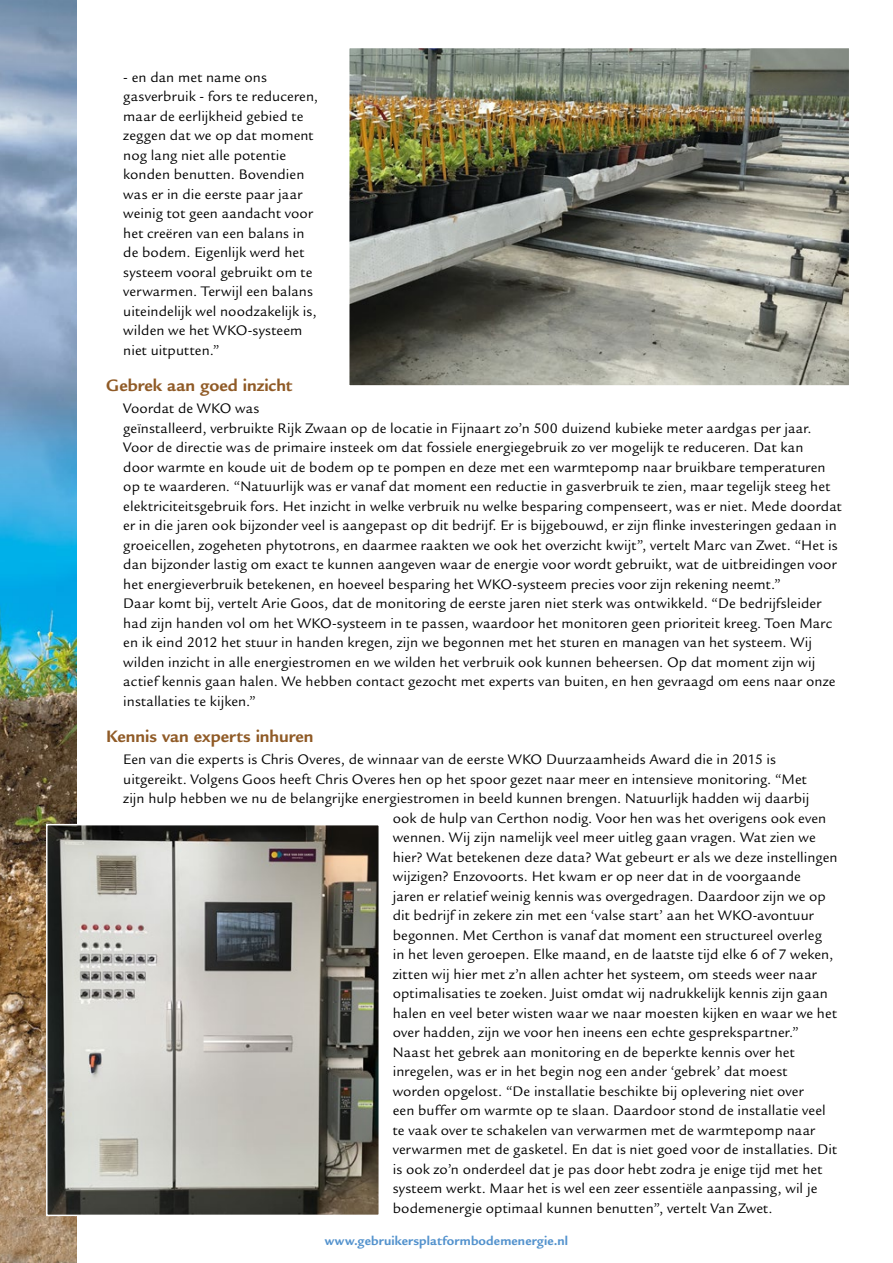
<style>
.page{position:relative;width:893px;height:1263px;background:#fff}
.page>*{position:absolute;margin:0;border:0;box-sizing:border-box;transform-origin:0 0}
.t1{font:700 18px "Legacy Sans Std";color:#905b27}
.t2{font:15px/19.5px "Legacy Sans Std";letter-spacing:.01em;color:#000}
.t3{font:700 13.5px "Legacy Sans Std";letter-spacing:.01em;color:#5392cd}
</style>
<div class="page">
<img style="left:0;top:0;width:77px;height:1263px">
<img style="left:351px;top:50px;width:496px;height:334px">
<div style="left:348px;top:47px;width:502px;height:340px;border:2px solid #fff"></div>
<img style="left:49px;top:827px;width:328px;height:386px">
<div style="left:46px;top:824px;width:334px;height:392px;border:2px solid #fff"></div>
<p class="t2" style="left:123px;top:67px;width:196px">- en dan met name ons gasverbruik - fors te reduceren, maar de eerlijkheid gebied te zeggen dat we op dat moment nog lang niet alle potentie konden benutten. Bovendien was er in die eerste paar jaar weinig tot geen aandacht voor het creëren van een balans in de bodem. Eigenlijk werd het systeem vooral gebruikt om te verwarmen. Terwijl een balans uiteindelijk wel noodzakelijk is, wilden we het WKO-systeem niet uitputten.”</p>
<p class="t1" style="left:106px;top:374px;width:187px">Gebrek aan goed inzicht</p>
<p class="t2" style="left:123px;top:399px;width:720px">Voordat de WKO was<br>geïnstalleerd, verbruikte Rijk Zwaan op de locatie in Fijnaart zo’n 500 duizend kubieke meter aardgas per jaar.<br>Voor de directie was de primaire insteek om dat fossiele energiegebruik zo ver mogelijk te reduceren. Dat kan<br>door warmte en koude uit de bodem op te pompen en deze met een warmtepomp naar bruikbare temperaturen op te waarderen. “Natuurlijk was er vanaf dat moment een reductie in gasverbruik te zien, maar tegelijk steeg het elektriciteitsgebruik fors. Het inzicht in welke verbruik nu welke besparing compenseert, was er niet. Mede doordat er in die jaren ook bijzonder veel is aangepast op dit bedrijf. Er is bijgebouwd, er zijn flinke investeringen gedaan in groeicellen, zogeheten phytotrons, en daarmee raakten we ook het overzicht kwijt”, vertelt Marc van Zwet. “Het is dan bijzonder lastig om exact te kunnen aangeven waar de energie voor wordt gebruikt, wat de uitbreidingen voor het energieverbruik betekenen, en hoeveel besparing het WKO-systeem precies voor zijn rekening neemt.”<br>Daar komt bij, vertelt Arie Goos, dat de monitoring de eerste jaren niet sterk was ontwikkeld. “De bedrijfsleider had zijn handen vol om het WKO-systeem in te passen, waardoor het monitoren geen prioriteit kreeg. Toen Marc en ik eind 2012 het stuur in handen kregen, zijn we begonnen met het sturen en managen van het systeem. Wij wilden inzicht in alle energiestromen en we wilden het verbruik ook kunnen beheersen. Op dat moment zijn wij actief kennis gaan halen. We hebben contact gezocht met experts van buiten, en hen gevraagd om eens naar onze installaties te kijken.”</p>
<p class="t1" style="left:106px;top:725px;width:209px">Kennis van experts inhuren</p>
<p class="t2" style="left:123px;top:750px;width:654px">Een van die experts is Chris Overes, de winnaar van de eerste WKO Duurzaamheids Award die in 2015 is</p>
<p class="t2" style="left:123px;top:769px;width:685px">uitgereikt. Volgens Goos heeft Chris Overes hen op het spoor gezet naar meer en intensieve monitoring. “Met</p>
<p class="t2" style="left:123px;top:789px;width:688px">zijn hulp hebben we nu de belangrijke energiestromen in beeld kunnen brengen. Natuurlijk hadden wij daarbij</p>
<p class="t2" style="left:393px;top:808px;width:435px">ook de hulp van Certhon nodig. Voor hen was het overigens ook even</p>
<p class="t2" style="left:393px;top:828px;width:424px">wennen. Wij zijn namelijk veel meer uitleg gaan vragen. Wat zien we</p>
<p class="t2" style="left:393px;top:847px;width:446px">hier? Wat betekenen deze data? Wat gebeurt er als we deze instellingen</p>
<p class="t2" style="left:393px;top:867px;width:409px">wijzigen? Enzovoorts. Het kwam er op neer dat in de voorgaande</p>
<p class="t2" style="left:393px;top:886px;width:435px">jaren er relatief weinig kennis was overgedragen. Daardoor zijn we op</p>
<p class="t2" style="left:393px;top:906px;width:422px">dit bedrijf in zekere zin met een ‘valse start’ aan het WKO-avontuur</p>
<p class="t2" style="left:393px;top:925px;width:431px">begonnen. Met Certhon is vanaf dat moment een structureel overleg</p>
<p class="t2" style="left:393px;top:945px;width:442px">in het leven geroepen. Elke maand, en de laatste tijd elke 6 of 7 weken,</p>
<p class="t2" style="left:393px;top:964px;width:426px">zitten wij hier met z’n allen achter het systeem, om steeds weer naar</p>
<p class="t2" style="left:393px;top:984px;width:437px">optimalisaties te zoeken. Juist omdat wij nadrukkelijk kennis zijn gaan</p>
<p class="t2" style="left:393px;top:1003px;width:446px">halen en veel beter wisten waar we naar moesten kijken en waar we het</p>
<p class="t2" style="left:393px;top:1023px;width:408px">over hadden, zijn we voor hen ineens een echte gesprekspartner.”</p>
<p class="t2" style="left:393px;top:1042px;width:403px">Naast het gebrek aan monitoring en de beperkte kennis over het</p>
<p class="t2" style="left:393px;top:1062px;width:396px">inregelen, was er in het begin nog een ander ‘gebrek’ dat moest</p>
<p class="t2" style="left:393px;top:1081px;width:412px">worden opgelost. “De installatie beschikte bij oplevering niet over</p>
<p class="t2" style="left:393px;top:1101px;width:435px">een buffer om warmte op te slaan. Daardoor stond de installatie veel</p>
<p class="t2" style="left:393px;top:1120px;width:424px">te vaak over te schakelen van verwarmen met de warmtepomp naar</p>
<p class="t2" style="left:393px;top:1140px;width:446px">verwarmen met de gasketel. En dat is niet goed voor de installaties. Dit</p>
<p class="t2" style="left:393px;top:1159px;width:431px">is ook zo’n onderdeel dat je pas door hebt zodra je enige tijd met het</p>
<p class="t2" style="left:393px;top:1179px;width:426px">systeem werkt. Maar het is wel een zeer essentiële aanpassing, wil je</p>
<p class="t2" style="left:393px;top:1198px;width:381px">bodemenergie optimaal kunnen benutten”, vertelt Van Zwet.</p>
<p class="t3" style="left:325px;top:1233px;width:245px">www.gebruikersplatformbodemenergie.nl</p>
</div>
